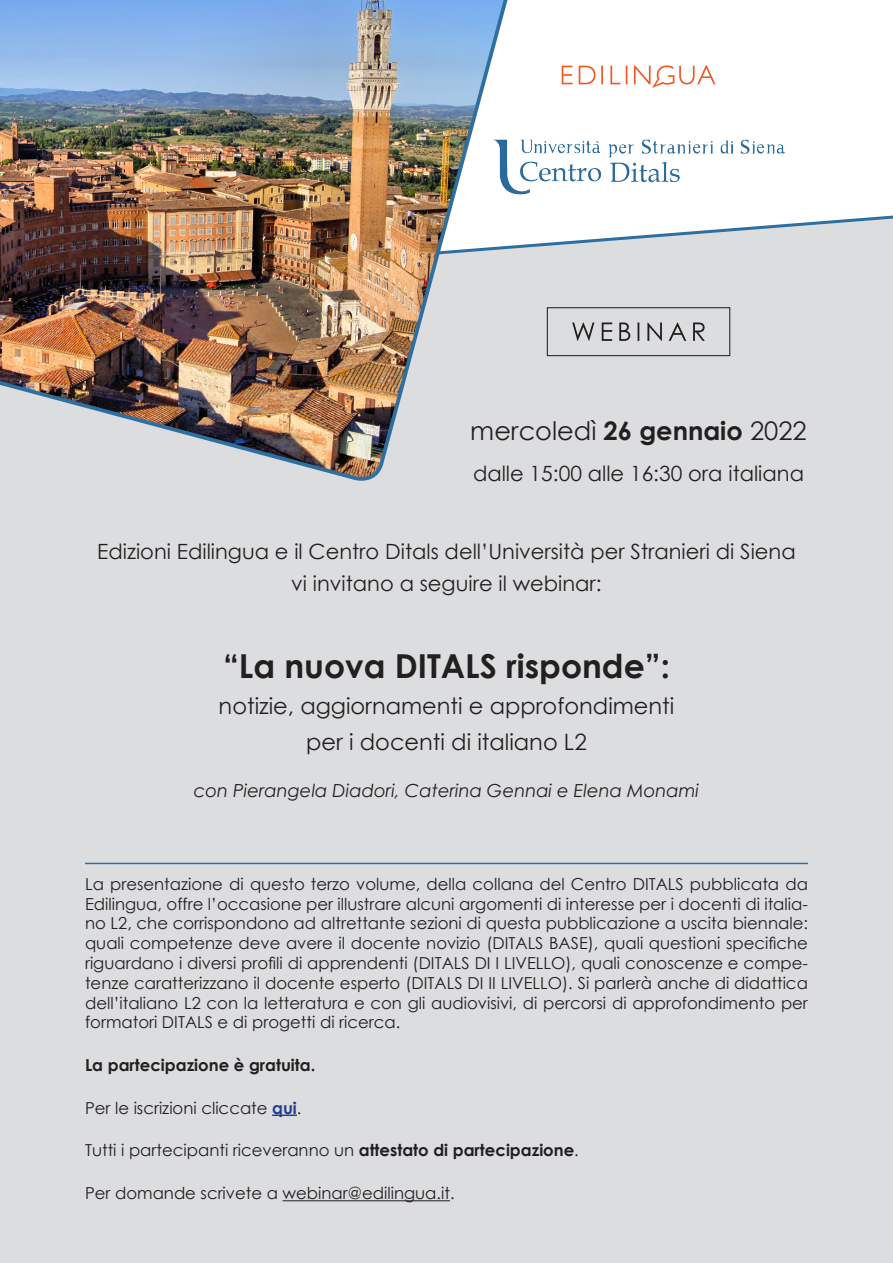
<style>
.page{position:relative;width:893px;height:1263px;background:#dcdddf}
.page>*{position:absolute;margin:0;border:0;box-sizing:border-box;transform-origin:0 0}
.t1{font:700 33px "Century Gothic";color:#231f20}
.t2{font:25.65px "Century Gothic";color:#231f20}
.t3{font:22.5px "Century Gothic";color:#231f20}
.t4{font:21px/31.5px "Century Gothic";color:#231f20;text-align:center}
.t5{font:italic 18px "Century Gothic";color:#231f20}
.t6{font:16.5px/19.8px "Century Gothic";color:#231f20;text-align:justify}
.t7{font:700 16.5px "Century Gothic";color:#231f20}
.s1{font-weight:700}
.s2{font-weight:700;color:#253f8e}
</style>
<div class="page">
<svg style="left:515px;top:0;width:378px;height:314px"></svg>
<img style="left:0;top:0;width:515px;height:481px">
<hr style="left:85px;top:863px;width:723px;height:1px;background:#2e6fa1">
<hr style="left:272px;top:1114px;width:25px;height:2px;background:#253f8e">
<hr style="left:283px;top:1200px;width:167px;height:1px;background:#231f20">
<svg style="left:572px;top:322px;width:133px;height:19px"></svg>
<div style="left:547px;top:307px;width:183px;height:49px;border:1px solid #231f20"></div>
<img style="left:477px;top:120px;width:323px;height:90px">
<div style="left:543px;top:47px;width:191px;height:56px;background:#fff"></div>
<svg style="left:562px;top:65px;width:153px;height:23px"></svg>
<p class="t2" style="left:470px;top:413px;width:338px">mercoledì <span class="s1">26 gennaio</span> 2022</p>
<p class="t4" style="left:473px;top:457px;width:332px">dalle 15:00 alle 16:30 ora italiana</p>
<p class="t4" style="left:97px;top:536px;width:700px">Edizioni Edilingua e il Centro Ditals dell’Università per Stranieri di Siena vi invitano a seguire il webinar:</p>
<p class="t1" style="left:223px;top:641px;width:448px">“La nuova DITALS risponde”:</p>
<p class="t3" style="left:219px;top:690px;width:457px">notizie, aggiornamenti e approfondimenti</p>
<p class="t3" style="left:306px;top:726px;width:282px">per i docenti di italiano L2</p>
<p class="t5" style="left:194px;top:778px;width:507px">con Pierangela Diadori, Caterina Gennai e Elena Monami</p>
<p class="t6" style="left:85px;top:873px;width:724px">La presentazione di questo terzo volume, della collana del Centro DITALS pubblicata da Edilingua, offre l’occasione per illustrare alcuni argomenti di interesse per i docenti di italia&shy;no L2, che corrispondono ad altrettante sezioni di questa pubblicazione a uscita biennale: quali competenze deve avere il docente novizio (DITALS BASE), quali questioni specifiche riguardano i diversi profili di apprendenti (DITALS DI I LIVELLO), quali conoscenze e compe&shy;tenze caratterizzano il docente esperto (DITALS DI II LIVELLO). Si parlerà anche di didattica dell’italiano L2 con la letteratura e con gli audiovisivi, di percorsi di approfondimento per formatori DITALS e di progetti di ricerca.</p>
<p class="t7" style="left:85px;top:1052px;width:232px">La partecipazione è gratuita.</p>
<p class="t6" style="left:85px;top:1098px;width:218px">Per le iscrizioni cliccate <span class="s2">qui</span>.</p>
<p class="t6" style="left:85px;top:1140px;width:495px">Tutti i partecipanti riceveranno un <span class="s1">attestato di partecipazione</span>.</p>
<p class="t6" style="left:85px;top:1183px;width:371px">Per domande scrivete a webinar@edilingua.it.</p>
</div>
